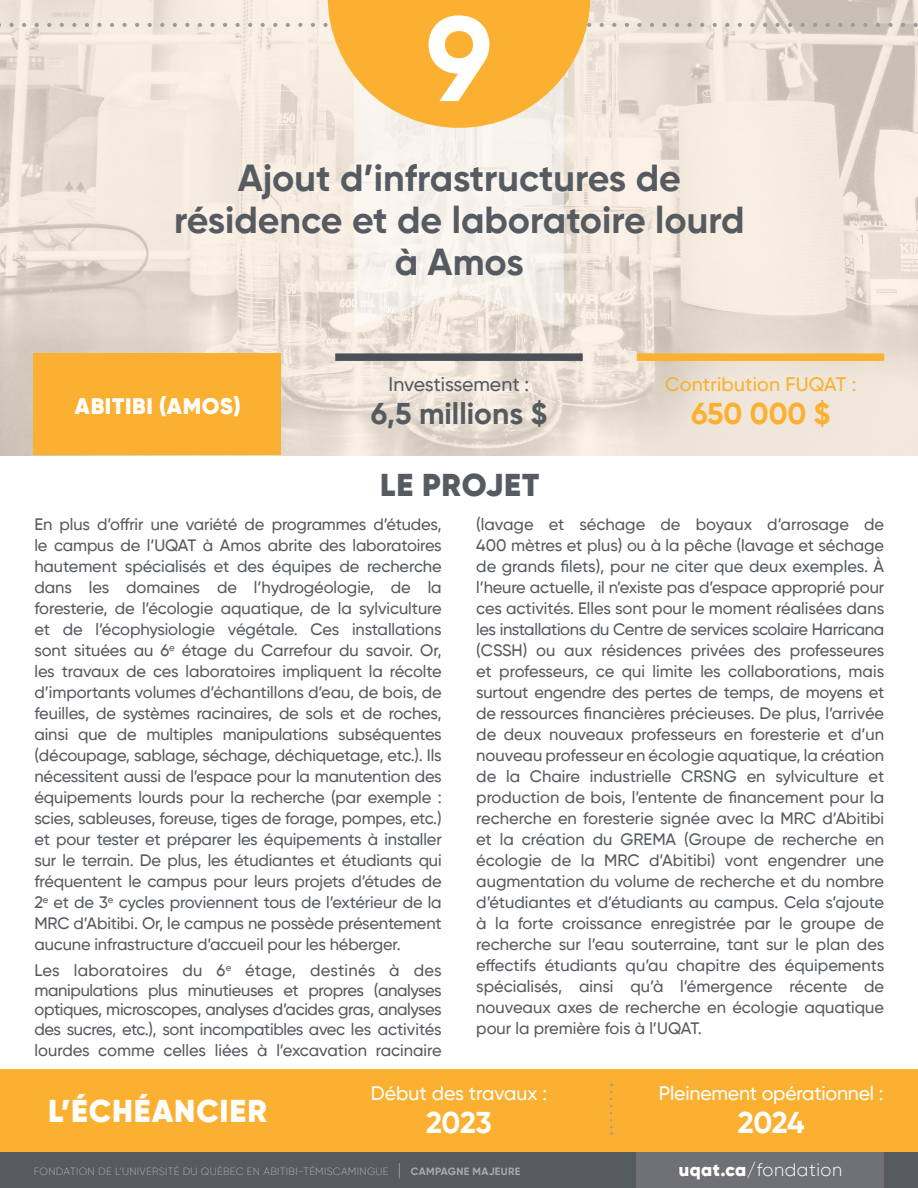
<style>
.page{position:relative;width:918px;height:1188px;background:#fff}
.page>*{position:absolute;margin:0;border:0;box-sizing:border-box;transform-origin:0 0}
.t1{font:700 120px "Gilroy";color:#fff}
.t2{font:700 37.5px/42px "Gilroy";color:#565b61;text-align:center}
.courant{font:900 31.5px "Gilroy";letter-spacing:.03em;color:#fff}
.courant-2{font:900 31.5px "Gilroy";letter-spacing:.03em;color:#565b61}
.courant-3{font:700 30px "Gilroy";color:#565b61}
.courant-4{font:700 30px "Gilroy";letter-spacing:-.01em;color:#fff}
.courant-5{font:700 30px "Gilroy";letter-spacing:-.005em;color:#fbb031}
.courant-6{font:900 22.5px "Gilroy";letter-spacing:.03em;color:#fff}
.courant-7{font:500 19.5px "Gilroy";letter-spacing:-.01em;color:#fff}
.courant-8{font:500 19.5px "Gilroy";letter-spacing:.01em;color:#fbb031}
.courant-9{font:500 19.5px "Gilroy";letter-spacing:-.005em;color:#565b61}
.t3{font:300 18px "Gilroy";letter-spacing:.03em;color:#fff}
.Courant_2{font:500 16.5px/21px "Gilroy";letter-spacing:-.01em;color:#565b61;text-align:justify}
.t4{font:300 10.5px "Gilroy";letter-spacing:.03em;color:#acaaad}
.s1{font-size:16.5px}
.s2{font-weight:700}
.s3{font-weight:900}
</style>
<div class="page">
<img style="left:0;top:128px;width:918px;height:327px">
<svg style="left:354px;top:128px;width:210px;height:200px;fill:#f7f2ec"></svg>
<div style="left:0;top:1152px;width:918px;height:36px;background:#565b61"></div>
<div style="left:637px;top:1152px;width:247px;height:36px;background:#707176"></div>
<div style="left:34px;top:353px;width:247px;height:102px;background:#fbb031"></div>
<div style="left:0;top:1070px;width:918px;height:82px;background:#fbb031"></div>
<svg style="left:0;top:0;width:918px;height:128px;background:#eed5b0"></svg>
<div style="left:637px;top:353px;width:247px;height:8px;background:#fbb031"></div>
<div style="left:335px;top:353px;width:248px;height:8px;background:#4c5056"></div>
<svg style="left:610px;top:1092px;width:2px;height:42px"></svg>
<p class="t1" style="left:426px;top:-16px;width:68px">9</p>
<p class="t2" style="left:174px;top:157px;width:572px">Ajout d’infrastructures de résidence et de laboratoire lourd à Amos</p>
<p class="courant-6" style="left:75px;top:392px;width:167px">ABITIBI (AMOS)</p>
<p class="courant-9" style="left:389px;top:372px;width:142px">Investissement :</p>
<p class="courant-3" style="left:371px;top:395px;width:178px">6,5 millions $</p>
<p class="courant-2" style="left:380px;top:465px;width:161px">LE PROJET</p>
<p class="courant-8" style="left:665px;top:372px;width:193px">Contribution FUQAT :</p>
<p class="courant-5" style="left:691px;top:395px;width:141px">650 000 $</p>
<p class="Courant_2" style="left:34px;top:514px;width:409px">En plus d’offrir une variété de programmes d’études, le campus de l’UQAT à Amos abrite des laboratoires hautement spécialisés et des équipes de recherche dans les domaines de l’hydrogéologie, de la foresterie, de l’écologie aquatique, de la sylviculture et de l’écophysiologie végétale. Ces installations sont situées au 6<sup>e</sup> étage du Carrefour du savoir. Or, les travaux de ces laboratoires impliquent la récolte d’importants volumes d’échantillons d’eau, de bois, de feuilles, de systèmes racinaires, de sols et de roches, ainsi que de multiples manipulations subséquentes (découpage, sablage, séchage, déchiquetage, etc.). Ils nécessitent aussi de l’espace pour la manutention des équipements lourds pour la recherche (par exemple : scies, sableuses, foreuse, tiges de forage, pompes, etc.) et pour tester et préparer les équipements à installer sur le terrain. De plus, les étudiantes et étudiants qui fréquentent le campus pour leurs projets d’études de 2<sup>e</sup> et de 3<sup>e</sup> cycles proviennent tous de l’extérieur de la MRC d’Abitibi. Or, le campus ne possède présentement aucune infrastructure d’accueil pour les héberger.</p>
<p class="Courant_2" style="left:34px;top:961px;width:409px;line-height:19.5px">Les laboratoires du 6<sup>e</sup> étage, destinés à des manipulations plus minutieuses et propres (analyses optiques, microscopes, analyses d’acides gras, analyses des sucres, etc.), sont incompatibles avec les activités</p>
<p class="Courant_2" style="left:34px;top:1040px;width:409px">lourdes comme celles liées à l’excavation racinaire</p>
<p class="Courant_2" style="left:476px;top:514px;width:410px">(lavage et séchage de boyaux d’arrosage de 400 mètres et plus) ou à la pêche (lavage et séchage de grands filets), pour ne citer que deux exemples. À l’heure actuelle, il n’existe pas d’espace approprié pour ces activités. Elles sont pour le moment réalisées dans les installations du Centre de services scolaire Harricana (CSSH) ou aux résidences privées des professeures et professeurs, ce qui limite les collaborations, mais surtout engendre des pertes de temps, de moyens et de ressources financières précieuses. De plus, l’arrivée de deux nouveaux professeurs en foresterie et d’un nouveau professeur en écologie aquatique, la création de la Chaire industrielle CRSNG en sylviculture et production de bois, l’entente de financement pour la recherche en foresterie signée avec la MRC d’Abitibi et la création du GREMA (Groupe de recherche en écologie de la MRC d’Abitibi) vont engendrer une augmentation du volume de recherche et du nombre d’étudiantes et d’étudiants au campus. Cela s’ajoute à la forte croissance enregistrée par le groupe de recherche sur l’eau souterraine, tant sur le plan des effectifs étudiants qu’au chapitre des équipements spécialisés, ainsi qu’à l’émergence récente de nouveaux axes de recherche en écologie aquatique pour la première fois à l’UQAT.</p>
<p class="courant" style="left:48px;top:1091px;width:220px">L’ÉCHÉANCIER</p>
<p class="courant-7" style="left:371px;top:1081px;width:178px">Début des travaux :</p>
<p class="courant-4" style="left:426px;top:1103px;width:67px">2023</p>
<p class="t4" style="left:34px;top:1165px;width:488px">FONDATION DE L’UNIVERSITÉ DU QUÉBEC EN ABITIBI-TÉMISCAMINGUE <span class="s1">|</span> <span class="s2">CAMPAGNE MAJEURE</span></p>
<p class="courant-7" style="left:659px;top:1081px;width:226px">Pleinement opérationnel :</p>
<p class="courant-4" style="left:738px;top:1103px;width:68px">2024</p>
<p class="t3" style="left:679px;top:1159px;width:165px"><span class="s3">uqat.ca</span>/fondation</p>
</div>
